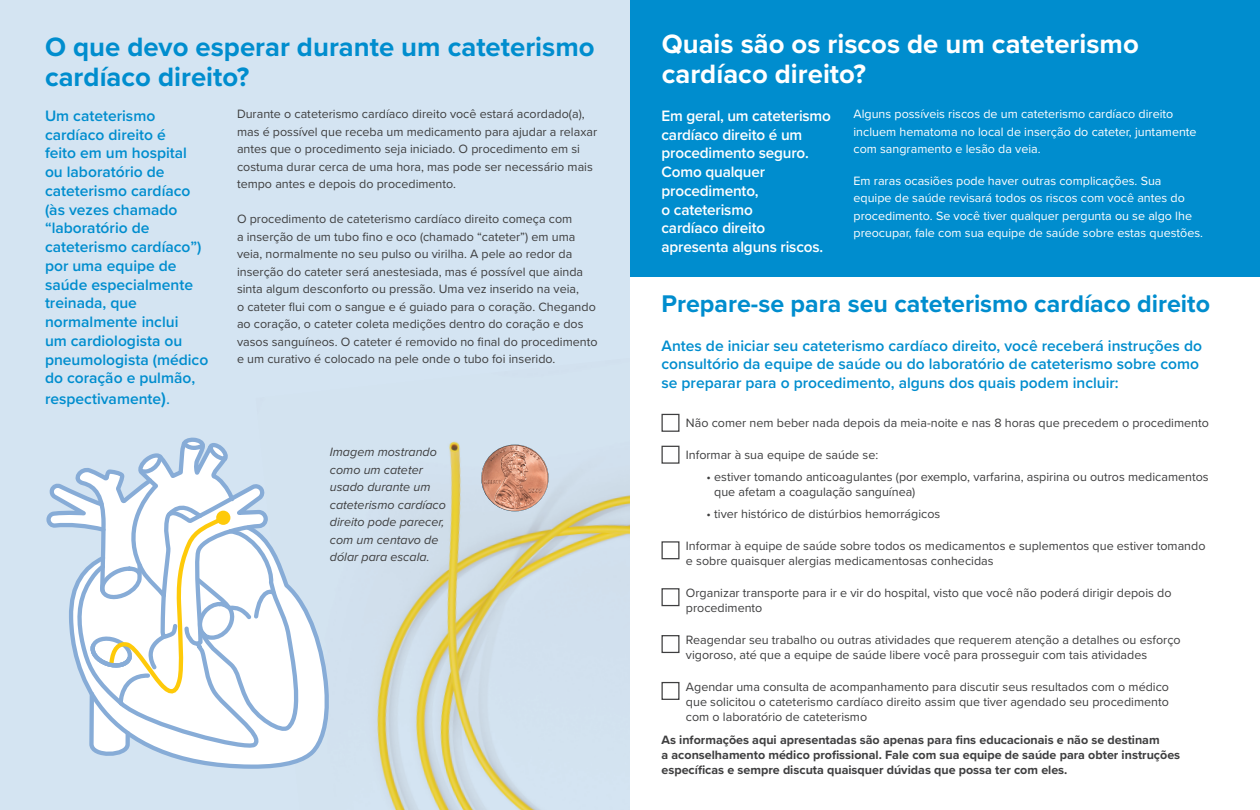
<style>
.page{position:relative;width:1260px;height:810px;background:#fff}
.page>*{position:absolute;margin:0;border:0;box-sizing:border-box;transform-origin:0 0}
.headline{font:700 27.5px/30px "Proxima Nova";color:#008dce}
.headline-2{font:700 27.5px/30px "Proxima Nova";color:#fff}
.headline-3{font:700 25px "Proxima Nova";color:#008dce}
.Body{font:600 15.62px/18.8px "Proxima Nova";color:#008dce}
.Body-2{font:600 15.62px/18.8px "Proxima Nova";letter-spacing:-.01em;color:#fff}
.Body-3{font:12.5px/17.5px "Proxima Nova";color:#3e3e3f}
.Body-4{font:12.5px/17.5px "Proxima Nova";color:#fff}
.Body-5{font:700 12.5px/15px "Proxima Nova";color:#3e3e3f}
.Body-6{font:italic 12.5px/17.5px "Proxima Nova";color:#3e3e3f}
.s1{font-size:17.5px}
.s2{font-weight:400;font-size:17.5px}
</style>
<div class="page">
<div style="left:0;top:0;width:630px;height:810px;background:#d4e4f2"></div>
<img style="left:376px;top:441px;width:254px;height:369px">
<div style="left:630px;top:0;width:630px;height:276px;background:#008dce"></div>
<div style="left:662px;top:414px;width:18px;height:18px;border:1px solid #3e3e3f"></div>
<div style="left:662px;top:446px;width:18px;height:18px;border:1px solid #3e3e3f"></div>
<div style="left:662px;top:541px;width:18px;height:18px;border:1px solid #3e3e3f"></div>
<div style="left:662px;top:588px;width:18px;height:18px;border:1px solid #3e3e3f"></div>
<div style="left:662px;top:635px;width:18px;height:18px;border:1px solid #3e3e3f"></div>
<div style="left:662px;top:682px;width:18px;height:18px;border:1px solid #3e3e3f"></div>
<svg style="left:304px;top:604px;width:25px;height:157px"></svg>
<svg style="left:46px;top:437px;width:258px;height:332px"></svg>
<img style="left:481px;top:445px;width:68px;height:66px">
<p class="headline" style="left:45px;top:31px;width:551px">O que devo esperar durante um cateterismo cardíaco direito?</p>
<p class="Body" style="left:45px;top:106px;width:165px">Um cateterismo cardíaco direito é<br>feito em um hospital ou laboratório de cateterismo cardíaco (às vezes chamado “laboratório de cateterismo cardíaco”) por uma equipe de saúde especialmente treinada, que normalmente inclui<br>um cardiologista ou pneumologista (médico do coração e pulmão,</p>
<p class="Body" style="left:45px;top:389px;width:127px">respectivamente<span class="s1">)</span><span class="s2">.</span></p>
<p class="Body-3" style="left:237px;top:105px;width:362px">Durante o cateterismo cardíaco direito você estará acordado(a), mas é possível que receba um medicamento para ajudar a relaxar antes que o procedimento seja iniciado. O procedimento em si costuma durar cerca de uma hora, mas pode ser necessário mais tempo antes e depois do procedimento.</p>
<p class="Body-3" style="left:237px;top:210px;width:362px">O procedimento de cateterismo cardíaco direito começa com<br>a inserção de um tubo fino e oco (chamado “cateter”) em uma veia, normalmente no seu pulso ou virilha. A pele ao redor da inserção do cateter será anestesiada, mas é possível que ainda sinta algum desconforto ou pressão. Uma vez inserido na veia,<br>o cateter flui com o sangue e é guiado para o coração. Chegando ao coração, o cateter coleta medições dentro do coração e dos vasos sanguíneos. O cateter é removido no final do procedimento e um curativo é colocado na pele onde o tubo foi inserido.</p>
<p class="Body-6" style="left:330px;top:443px;width:118px">Imagem mostrando como um cateter usado durante um cateterismo cardíaco direito pode parecer, com um centavo de dólar para escala.</p>
<p class="headline-2" style="left:662px;top:28px;width:479px">Quais são os riscos de um cateterismo cardíaco direito?</p>
<p class="Body-2" style="left:662px;top:106px;width:171px">Em geral, um cateterismo cardíaco direito é um procedimento seguro.<br>Como qualquer procedimento,<br>o cateterismo<br>cardíaco direito apresenta alguns riscos.</p>
<p class="Body-4" style="left:853px;top:105px;width:345px">Alguns possíveis riscos de um cateterismo cardíaco direito incluem hematoma no local de inserção do cateter, juntamente com sangramento e lesão da veia.</p>
<p class="Body-4" style="left:853px;top:171px;width:351px">Em raras ocasiões pode haver outras complicações. Sua<br>equipe de saúde revisará todos os riscos com você antes do procedimento. Se você tiver qualquer pergunta ou se algo lhe preocupar, fale com sua equipe de saúde sobre estas questões.</p>
<p class="headline-3" style="left:662px;top:285px;width:550px">Prepare-se para seu cateterismo cardíaco direito</p>
<p class="Body" style="left:662px;top:335px;width:542px">Antes de iniciar seu cateterismo cardíaco direito, você receberá instruções do consultório da equipe de saúde ou do laboratório de cateterismo sobre como se preparar para o procedimento, alguns dos quais podem incluir:</p>
<p class="Body-3" style="left:686px;top:414px;width:525px">Não comer nem beber nada depois da meia-noite e nas 8 horas que precedem o procedimento</p>
<p class="Body-3" style="left:686px;top:446px;width:194px">Informar à sua equipe de saúde se:</p>
<p class="Body-3" style="left:714px;top:469px;width:496px;line-height:15px;text-indent:-8px">• estiver tomando anticoagulantes (por exemplo, varfarina, aspirina ou outros medicamentos que afetam a coagulação sanguínea)</p>
<p class="Body-3" style="left:707px;top:505px;width:235px">• tiver histórico de distúrbios hemorrágicos</p>
<p class="Body-3" style="left:686px;top:538px;width:521px;line-height:15px">Informar à equipe de saúde sobre todos os medicamentos e suplementos que estiver tomando e sobre quaisquer alergias medicamentosas conhecidas</p>
<p class="Body-3" style="left:686px;top:585px;width:487px;line-height:15px">Organizar transporte para ir e vir do hospital, visto que você não poderá dirigir depois do procedimento</p>
<p class="Body-3" style="left:686px;top:631px;width:496px;line-height:15px">Reagendar seu trabalho ou outras atividades que requerem atenção a detalhes ou esforço vigoroso, até que a equipe de saúde libere você para prosseguir com tais atividades</p>
<p class="Body-3" style="left:686px;top:678px;width:485px;line-height:15px;text-align:justify">Agendar uma consulta de acompanhamento para discutir seus resultados com o médico que solicitou o cateterismo cardíaco direito assim que tiver agendado seu procedimento com o laboratório de cateterismo</p>
<p class="Body-5" style="left:662px;top:732px;width:520px">As informações aqui apresentadas são apenas para fins educacionais e não se destinam<br>a aconselhamento médico profissional. Fale com sua equipe de saúde para obter instruções específicas e sempre discuta quaisquer dúvidas que possa ter com eles.</p>
</div>
